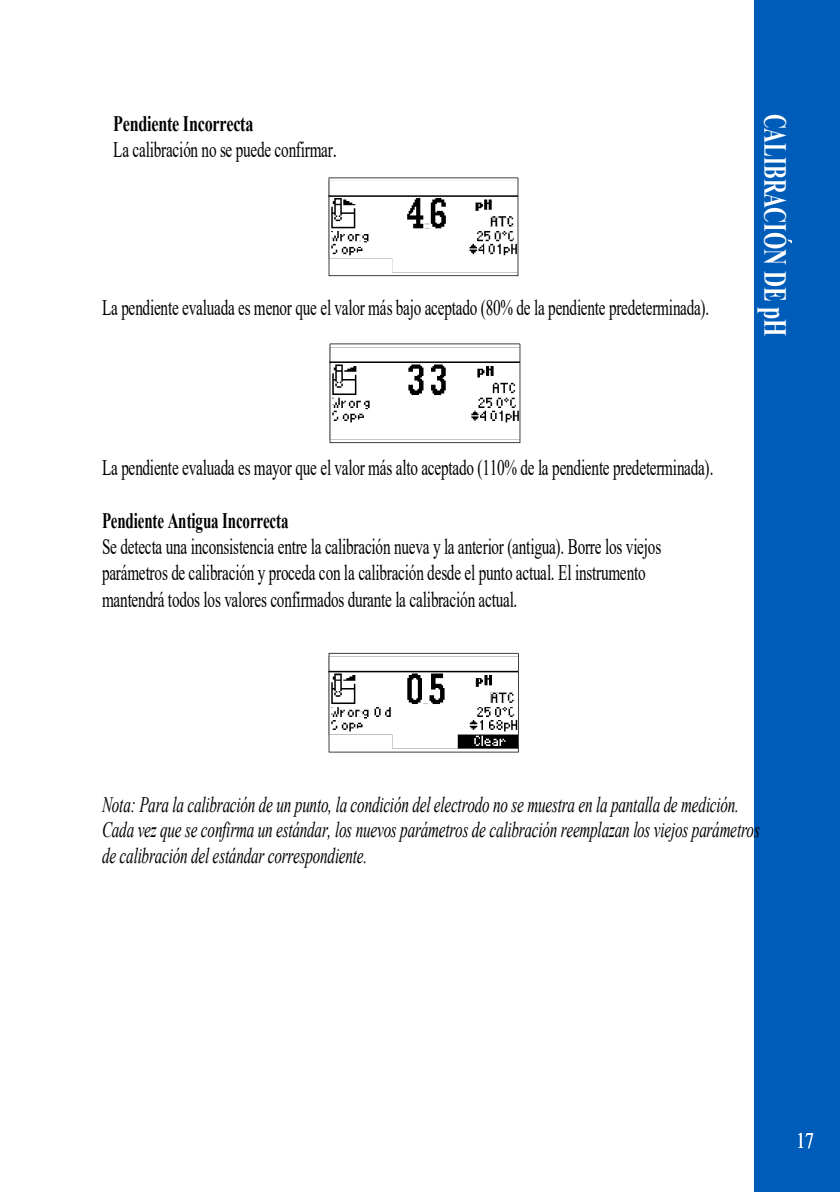
<style>
.page{position:relative;width:840px;height:1193px;background:#fff}
.page>*{position:absolute;margin:0;border:0;box-sizing:border-box;transform-origin:0 0}
.t1{font:700 32px "Times New Roman";letter-spacing:-.005em;color:#fff;scale:.64 1}
.t2{font:22px/26.4px "Times New Roman";letter-spacing:-.01em;color:#000;scale:.69 1}
.t3{font:italic 22px/25.4px "Times New Roman";letter-spacing:-.01em;color:#000;scale:.69 1}
.t4{font:700 22px "Times New Roman";letter-spacing:-.01em;color:#000;scale:.68 1}
.t5{font:700 22px "Times New Roman";letter-spacing:-.01em;color:#000;scale:.73 1}
.t6{font:22px "Times New Roman";color:#fff;scale:.8 1}
</style>
<div class="page">
<div style="left:754px;top:0;width:85px;height:1191px;background:#005cb9"></div>
<img style="left:328px;top:177px;width:191px;height:100px">
<img style="left:329px;top:343px;width:192px;height:101px">
<img style="left:328px;top:652px;width:191px;height:101px">
<p class="t5" style="left:113px;top:108px;width:194px">Pendiente Incorrecta</p>
<p class="t2" style="left:113px;top:136px;width:326px">La calibración no se puede confirmar.</p>
<p class="t2" style="left:102px;top:293px;width:882px">La pendiente evaluada es menor que el valor más bajo aceptado (80% de la pendiente predeterminada).</p>
<h1 class="t1" style="left:798px;top:114px;width:349px;rotate:90deg">CALIBRACIÓN DE pH</h1>
<p class="t2" style="left:102px;top:453px;width:888px">La pendiente evaluada es mayor que el valor más alto aceptado (110% de la pendiente predeterminada).</p>
<p class="t4" style="left:102px;top:504px;width:276px">Pendiente Antigua Incorrecta</p>
<p class="t2" style="left:102px;top:532px;width:812px">Se detecta una inconsistencia entre la calibración nueva y la anterior (antigua). Borre los viejos parámetros de calibración y proceda con la calibración desde el punto actual. El instrumento mantendrá todos los valores confirmados durante la calibración actual.</p>
<p class="t3" style="left:102px;top:791px;width:955px">Nota: Para la calibración de un punto, la condición del electrodo no se muestra en la pantalla de medición.<br>Cada vez que se confirma un estándar, los nuevos parámetros de calibración reemplazan los viejos parámetros de calibración del estándar correspondiente.</p>
<p class="t6" style="left:797px;top:1124px;width:24px">17</p>
</div>
